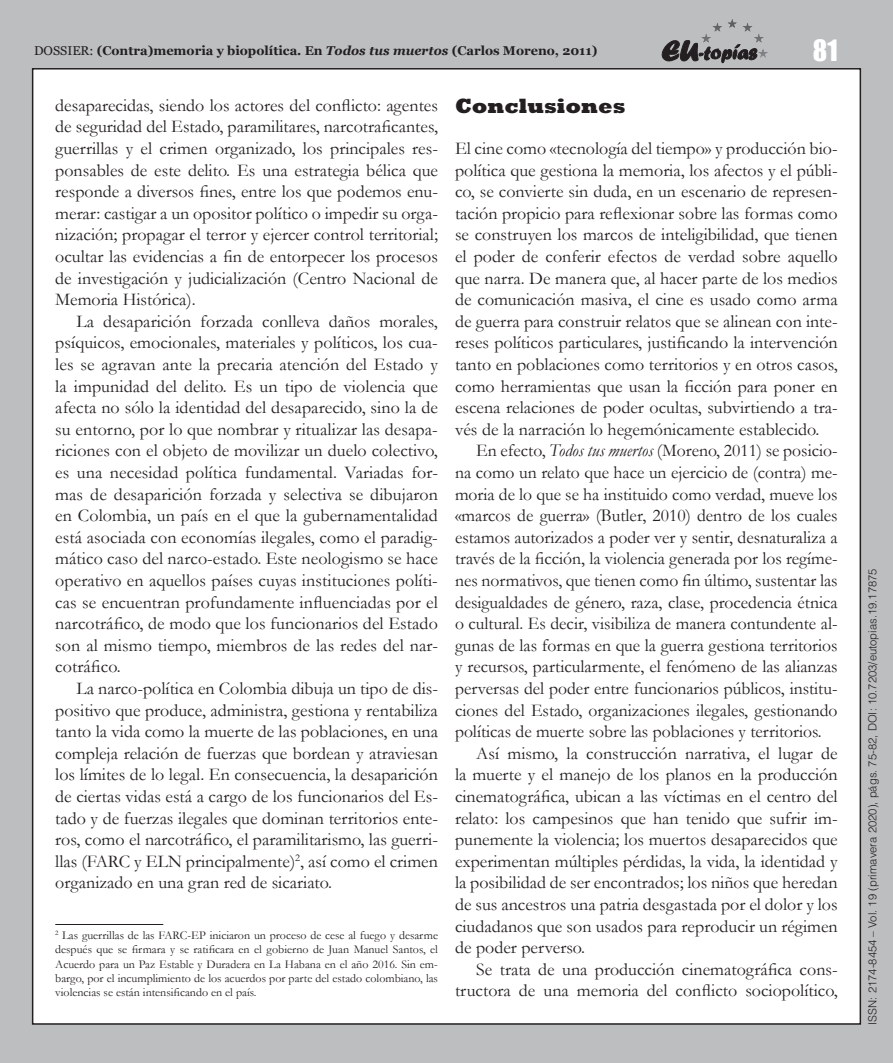
<style>
.page{position:relative;width:893px;height:1063px;background:#bcbec0}
.page>*{position:absolute;margin:0;border:0;box-sizing:border-box;transform-origin:0 0}
.t1{font:27px "Impact";color:#fff}
.t2{font:800 21px "Rockwell Std";color:#231f20}
.t3{font:18px/21.6px "Garamond";color:#231f20;text-align:justify}
.t4{font:700 12.75px "Georgia";color:#231f20}
.t5{font:12px/14.4px "Garamond";color:#231f20;text-align:justify}
.t6{font:300 11.25px "Helvetica";color:#231f20}
.s1{font-weight:400}
.s2{font-style:italic}
</style>
<div class="page">
<div style="left:33px;top:69px;width:827px;height:955px;background:#fff"></div>
<svg style="left:662px;top:40px;width:94px;height:23px"></svg>
<hr style="left:701px;top:19px;width:67px;height:1px;background:#595a5c">
<hr style="left:701px;top:20px;width:67px;height:1px;background:#5a5b5d">
<hr style="left:701px;top:21px;width:67px;height:1px;background:#5b5c5e">
<hr style="left:701px;top:22px;width:67px;height:1px;background:#5c5d60">
<hr style="left:701px;top:23px;width:67px;height:1px;background:#5d5e61">
<hr style="left:701px;top:24px;width:67px;height:1px;background:#5f6062">
<hr style="left:701px;top:25px;width:67px;height:1px;background:#606163">
<hr style="left:701px;top:26px;width:67px;height:1px;background:#616365">
<hr style="left:701px;top:27px;width:67px;height:1px;background:#626366">
<hr style="left:701px;top:28px;width:67px;height:1px;background:#646568">
<hr style="left:701px;top:29px;width:67px;height:1px;background:#656668">
<hr style="left:701px;top:30px;width:67px;height:1px;background:#656769">
<hr style="left:701px;top:31px;width:67px;height:1px;background:#67696b">
<hr style="left:701px;top:32px;width:67px;height:1px;background:#68696c">
<hr style="left:701px;top:33px;width:67px;height:1px;background:#6a6b6d">
<hr style="left:701px;top:34px;width:67px;height:1px;background:#6a6c6e">
<hr style="left:701px;top:35px;width:67px;height:1px;background:#6c6d70">
<hr style="left:701px;top:36px;width:67px;height:1px;background:#6d6e71">
<hr style="left:701px;top:37px;width:67px;height:1px;background:#6e7072">
<hr style="left:701px;top:38px;width:67px;height:1px;background:#6f7173">
<hr style="left:701px;top:39px;width:67px;height:1px;background:#717275">
<hr style="left:701px;top:40px;width:67px;height:1px;background:#717376">
<hr style="left:701px;top:41px;width:67px;height:1px;background:#727476">
<hr style="left:701px;top:42px;width:67px;height:1px;background:#747578">
<hr style="left:701px;top:43px;width:67px;height:1px;background:#757679">
<hr style="left:701px;top:44px;width:67px;height:1px;background:#76787a">
<hr style="left:701px;top:45px;width:67px;height:1px;background:#77787b">
<hr style="left:701px;top:46px;width:67px;height:1px;background:#787a7c">
<hr style="left:701px;top:47px;width:67px;height:1px;background:#797b7d">
<hr style="left:701px;top:48px;width:67px;height:1px;background:#7b7c7f">
<hr style="left:701px;top:49px;width:67px;height:1px;background:#7b7d80">
<hr style="left:701px;top:50px;width:67px;height:1px;background:#7c7e81">
<hr style="left:701px;top:51px;width:67px;height:1px;background:#7d7f82">
<hr style="left:701px;top:52px;width:67px;height:1px;background:#7e8083">
<hr style="left:701px;top:53px;width:67px;height:1px;background:#808284">
<hr style="left:701px;top:54px;width:67px;height:1px;background:#818285">
<hr style="left:701px;top:55px;width:67px;height:1px;background:#828486">
<hr style="left:701px;top:56px;width:67px;height:1px;background:#838587">
<hr style="left:701px;top:57px;width:67px;height:1px;background:#848689">
<hr style="left:55px;top:924px;width:108px;height:1px;background:#231f20">
<p class="t4" style="left:34px;top:41px;width:565px"><span class="s1">DOSSIER:</span> (Contra)memoria y biopolítica. En <span class="s2">Todos tus muertos</span> (Carlos Moreno, 2011)</p>
<h1 class="t1" style="left:813px;top:29px;width:26px">81</h1>
<p class="t3" style="left:55px;top:94px;width:384px">desaparecidas, siendo los actores del conflicto: agentes de seguridad del Estado, paramilitares, narcotraficantes, guerrillas y el crimen organizado, los principales res&shy;ponsables de este delito. Es una estrategia bélica que responde a diversos fines, entre los que podemos enu&shy;merar: castigar a un opositor político o impedir su orga&shy;nización; propagar el terror y ejercer control territorial; ocultar las evidencias a fin de entorpecer los procesos de investigación y judicialización (Centro Nacional de Memoria Histórica).</p>
<p class="t3" style="left:55px;top:310px;width:384px;text-indent:21px">La desaparición forzada conlleva daños morales, psíquicos, emocionales, materiales y políticos, los cua&shy;les se agravan ante la precaria atención del Estado y la impunidad del delito. Es un tipo de violencia que afecta no sólo la identidad del desaparecido, sino la de su entorno, por lo que nombrar y ritualizar las desapa&shy;riciones con el objeto de movilizar un duelo colectivo, es una necesidad política fundamental. Variadas for&shy;mas de desaparición forzada y selectiva se dibujaron en Colombia, un país en el que la gubernamentalidad está asociada con economías ilegales, como el paradig&shy;mático caso del narco-estado. Este neologismo se hace operativo en aquellos países cuyas instituciones políti&shy;cas se encuentran profundamente influenciadas por el narcotráfico, de modo que los funcionarios del Estado son al mismo tiempo, miembros de las redes del nar&shy;cotráfico.</p>
<p class="t3" style="left:55px;top:677px;width:384px;text-indent:21px">La narco-política en Colombia dibuja un tipo de dis&shy;positivo que produce, administra, gestiona y rentabiliza tanto la vida como la muerte de las poblaciones, en una compleja relación de fuerzas que bordean y atraviesan los límites de lo legal. En consecuencia, la desaparición de ciertas vidas está a cargo de los funcionarios del Es&shy;tado y de fuerzas ilegales que dominan territorios ente&shy;ros, como el narcotráfico, el paramilitarismo, las guerri&shy;llas (FARC y ELN principalmente)<sup>2</sup>, así como el crimen organizado en una gran red de sicariato.</p>
<p class="t5" style="left:55px;top:928px;width:384px"><sup>2</sup> Las guerrillas de las FARC-EP iniciaron un proceso de cese al fuego y desarme después que se firmara y se ratificara en el gobierno de Juan Manuel Santos, el Acuerdo para un Paz Estable y Duradera en La Habana en el año 2016. Sin em&shy;bargo, por el incumplimiento de los acuerdos por parte del estado colombiano, las violencias se están intensificando en el país.</p>
<p class="t2" style="left:455px;top:93px;width:172px">Conclusiones</p>
<p class="t3" style="left:455px;top:137px;width:384px">El cine como «tecnología del tiempo» y producción bio&shy;política que gestiona la memoria, los afectos y el públi&shy;co, se convierte sin duda, en un escenario de represen&shy;tación propicio para reflexionar sobre las formas como se construyen los marcos de inteligibilidad, que tienen el poder de conferir efectos de verdad sobre aquello que narra. De manera que, al hacer parte de los medios de comunicación masiva, el cine es usado como arma de guerra para construir relatos que se alinean con inte&shy;reses políticos particulares, justificando la intervención tanto en poblaciones como territorios y en otros casos, como herramientas que usan la ficción para poner en escena relaciones de poder ocultas, subvirtiendo a tra&shy;vés de la narración lo hegemónicamente establecido.</p>
<p class="t3" style="left:476px;top:440px;width:363px">En efecto, <span class="s2">Todos tus muertos</span> (Moreno, 2011) se posicio-</p>
<p class="t3" style="left:455px;top:461px;width:384px">na como un relato que hace un ejercicio de (contra) me-</p>
<p class="t3" style="left:455px;top:483px;width:384px">moria de lo que se ha instituido como verdad, mueve los</p>
<p class="t3" style="left:455px;top:504px;width:384px">«marcos de guerra» (Butler, 2010) dentro de los cuales</p>
<p class="t3" style="left:455px;top:526px;width:384px">estamos autorizados a poder ver y sentir, desnaturaliza a</p>
<p class="t3" style="left:455px;top:548px;width:384px">través de la ficción, la violencia generada por los regíme-</p>
<p class="t3" style="left:455px;top:569px;width:384px">nes normativos, que tienen como fin último, sustentar las</p>
<p class="t3" style="left:455px;top:591px;width:384px">desigualdades de género, raza, clase, procedencia étnica</p>
<p class="t3" style="left:455px;top:612px;width:384px">o cultural. Es decir, visibiliza de manera contundente al-</p>
<p class="t3" style="left:455px;top:634px;width:384px">gunas de las formas en que la guerra gestiona territorios</p>
<p class="t3" style="left:455px;top:656px;width:384px">y recursos, particularmente, el fenómeno de las alianzas</p>
<p class="t3" style="left:455px;top:677px;width:384px">perversas del poder entre funcionarios públicos, institu-</p>
<p class="t3" style="left:455px;top:699px;width:384px">ciones del Estado, organizaciones ilegales, gestionando</p>
<p class="t3" style="left:455px;top:720px;width:368px">políticas de muerte sobre las poblaciones y territorios.</p>
<p class="t3" style="left:476px;top:742px;width:363px">Así mismo, la construcción narrativa, el lugar de</p>
<p class="t3" style="left:455px;top:764px;width:384px">la muerte y el manejo de los planos en la producción</p>
<p class="t3" style="left:455px;top:785px;width:384px">cinematográfica, ubican a las víctimas en el centro del</p>
<p class="t3" style="left:455px;top:807px;width:384px">relato: los campesinos que han tenido que sufrir im-</p>
<p class="t3" style="left:455px;top:828px;width:384px">punemente la violencia; los muertos desaparecidos que</p>
<p class="t3" style="left:455px;top:850px;width:384px">experimentan múltiples pérdidas, la vida, la identidad y</p>
<p class="t3" style="left:455px;top:872px;width:384px">la posibilidad de ser encontrados; los niños que heredan</p>
<p class="t3" style="left:455px;top:893px;width:384px">de sus ancestros una patria desgastada por el dolor y los</p>
<p class="t3" style="left:455px;top:915px;width:384px">ciudadanos que son usados para reproducir un régimen</p>
<p class="t3" style="left:455px;top:936px;width:132px">de poder perverso.</p>
<p class="t3" style="left:476px;top:958px;width:363px">Se trata de una producción cinematográfica cons-</p>
<p class="t3" style="left:455px;top:980px;width:384px">tructora de una memoria del conflicto sociopolítico,</p>
<p class="t6" style="left:865px;top:1025px;width:458px;rotate:-90deg">ISSN: 2174-8454 – Vol. 19 (primavera 2020), págs. 75-82, DOI: 10.7203/eutopias.19.17875</p>
</div>
